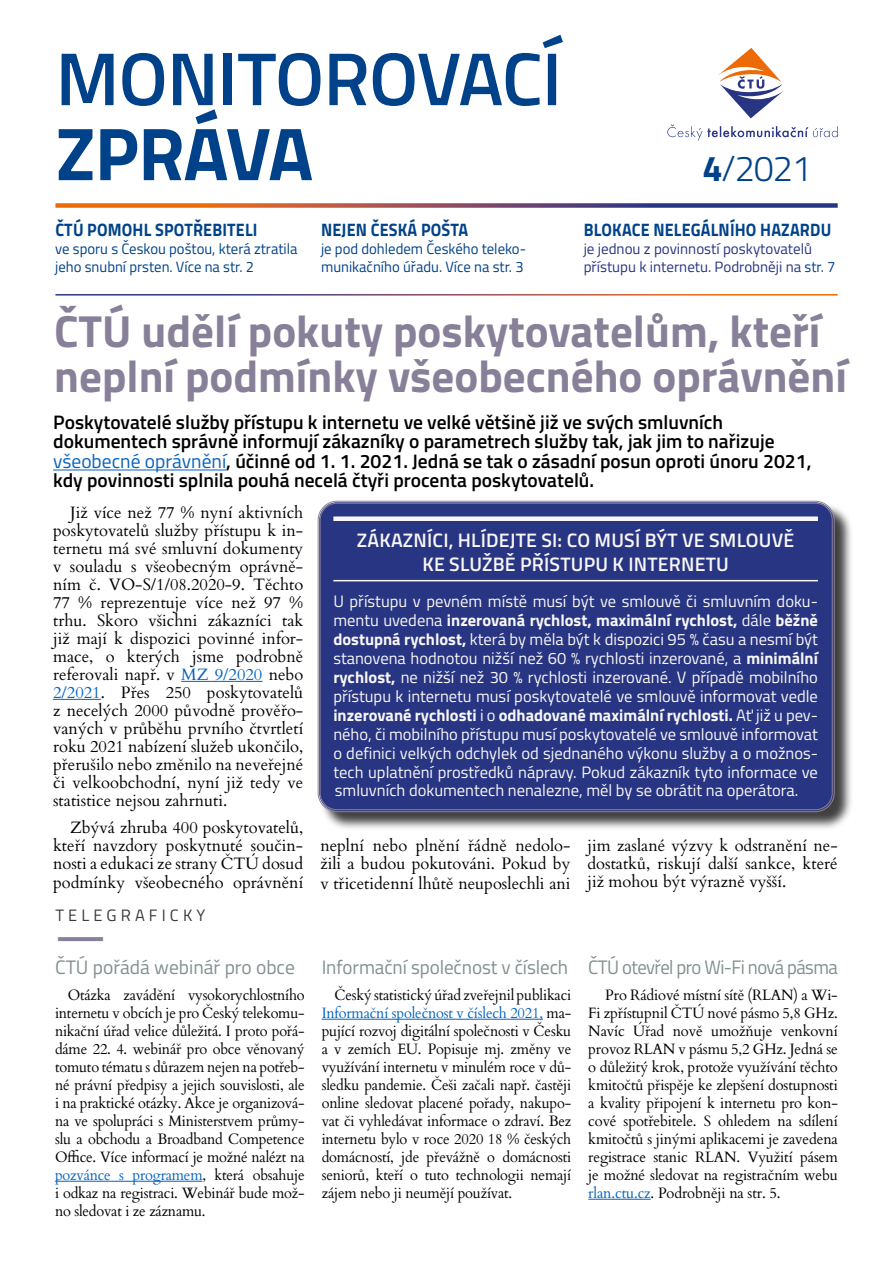
<style>
.page{position:relative;width:893px;height:1263px;background:#fff}
.page>*{position:absolute;margin:0;border:0;box-sizing:border-box;transform-origin:0 0}
.t1{font:600 75px/75px "Titillium";letter-spacing:-.01em;color:#004289}
.Header_1{font:700 45px/45px "Titillium";color:#888098}
.t2{font:300 36px "Titillium";color:#004289}
.Perex_přes_3_sloupce{font:600 19.5px/19.5px "Titillium";color:#000}
.Header_2{font:600 19.5px/24.9px "Titillium";letter-spacing:.01em;color:#f9f7f5;text-align:center}
.Header_4{font:19.5px "Titillium";letter-spacing:-.005em;color:#829090}
.Header_4-2{font:19.5px "Titillium";letter-spacing:-.03em;color:#829090;scale:.96 1}
.Titulka_-_nadpis_člá{font:700 18px "Titillium";letter-spacing:.01em;color:#004289;scale:.9 1}
.Odstavec{font:16.5px/18px "Cardo";color:#000;text-align:justify}
.Odstavec_-_bezpatkov{font:16.5px/18.9px "Titillium";color:#f9f7f5;text-align:justify}
.Kategorie{font:16.5px "Titillium";letter-spacing:.25em;color:#3c3c3b}
.Odstavec-2{font:15px/18px "Cardo";letter-spacing:-.015em;color:#000;text-align:justify}
.Titulka_-_nadpis_člá-2{font:15px/18px "Titillium";color:#004289}
.Titulka_-_nadpis_člá-3{font:15px/18px "Titillium";color:#283583}
.s1{font-weight:700}
.s2{color:#004289}
.s3{font-weight:400;color:#0563c1}
.s4{color:#0563c1}
</style>
<div class="page">
<svg style="left:718px;top:49px;width:66px;height:69px"></svg>
<svg style="left:667px;top:124px;width:171px;height:17px"></svg>
<svg style="left:55px;top:203px;width:783px;height:5px;background:#965f63"></svg>
<hr style="left:55px;top:1181px;width:147px;height:1px;background:#0563c1">
<hr style="left:322px;top:1019px;width:221px;height:1px;background:#0563c1">
<hr style="left:588px;top:1199px;width:63px;height:1px;background:#0563c1">
<hr style="left:53px;top:470px;width:173px;height:1px;background:#0563c1">
<hr style="left:181px;top:681px;width:81px;height:1px;background:#0563c1">
<hr style="left:53px;top:699px;width:48px;height:1px;background:#0563c1">
<div style="left:320px;top:503px;width:534px;height:328px;background:#000;opacity:.75"></div>
<div style="left:319px;top:502px;width:514px;height:309px;background:#283583;border-radius:18px"></div>
<div style="left:333px;top:516px;width:485px;height:5px;background:#f9f7f5"></div>
<hr style="left:333px;top:580px;width:485px;height:1px;background:#f9f7f5">
<p class="t1" style="left:56px;top:38px;width:508px">MONITOROVACÍ<br><span class="s1">ZPRÁVA</span></p>
<p class="Titulka_-_nadpis_člá" style="left:321px;top:216px;width:165px">NEJEN ČESKÁ POŠTA</p>
<p class="Titulka_-_nadpis_člá-2" style="left:321px;top:239px;width:207px">je pod dohledem Českého teleko&shy;munikačního úřadu. Více na str. 3</p>
<p class="Titulka_-_nadpis_člá" style="left:55px;top:216px;width:226px">ČTÚ POMOHL SPOTŘEBITELI</p>
<p class="Titulka_-_nadpis_člá-2" style="left:55px;top:239px;width:244px">ve sporu s Českou poštou, která ztratila jeho snubní prsten. Více na str. 2</p>
<p class="t2" style="left:702px;top:142px;width:111px"><span class="s1">4</span>/2021</p>
<p class="Titulka_-_nadpis_člá" style="left:584px;top:216px;width:276px">BLOKACE NELEGÁLNÍHO HAZARDU</p>
<p class="Titulka_-_nadpis_člá-3" style="left:584px;top:239px;width:253px">je jednou z povinností poskytovatelů přístupu k internetu. Podrobněji na <span class="s2">str. 7</span></p>
<p class="Header_1" style="left:54px;top:306px;width:794px">ČTÚ udělí pokuty poskytovatelům, kteří neplní podmínky všeobecného oprávnění</p>
<p class="Perex_přes_3_sloupce" style="left:53px;top:411px;width:760px">Poskytovatelé služby přístupu k internetu ve velké většině již ve svých smluvních dokumentech správně informují zákazníky o parametrech služby tak, jak jim to nařizuje <span class="s3">všeobecné oprávnění</span>, účinné od 1. 1. 2021. Jedná se tak o zásadní posun oproti únoru 2021, kdy povinnosti splnila pouhá necelá čtyři procenta poskytovatelů.</p>
<p class="Odstavec" style="left:53px;top:503px;width:252px;text-indent:17px">Již více než 77 % nyní aktivních poskytovatelů služby přístupu k in&shy;ternetu má své smluvní dokumenty v souladu s všeobecným oprávně&shy;ním č. VO-S/1/08.2020-9. Těchto 77 % reprezentuje více než 97 % trhu. Skoro všichni zákazníci tak již mají k dispozici povinné infor&shy;mace, o kterých jsme podrobně referovali např. v <span class="s4">MZ 9/2020</span> nebo <span class="s4">2/2021</span>. Přes 250 poskytovatelů z necelých 2000 původně prověřo&shy;vaných v průběhu prvního čtvrtletí roku 2021 nabízení služeb ukončilo, přerušilo nebo změnilo na neveřejné či velkoobchodní, nyní již tedy ve statistice nejsou zahrnuti.</p>
<p class="Odstavec" style="left:53px;top:817px;width:252px;text-indent:17px">Zbývá zhruba 400 poskytovatelů, kteří navzdory poskytnuté součin&shy;nosti a edukaci ze strany ČTÚ dosud</p>
<p class="Odstavec" style="left:53px;top:873px;width:252px">podmínky všeobecného oprávnění</p>
<p class="Header_2" style="left:357px;top:526px;width:439px">ZÁKAZNÍCI, HLÍDEJTE SI: CO MUSÍ BÝT VE SMLOUVĚ<br>KE SLUŽBĚ PŘÍSTUPU K INTERNETU</p>
<p class="Odstavec_-_bezpatkov" style="left:333px;top:591px;width:486px">U přístupu v pevném místě musí být ve smlouvě či smluvním doku&shy;mentu uvedena <span class="s1">inzerovaná rychlost, maximální rychlost,</span> dále <span class="s1">běžně dostupná rychlost,</span> která by měla být k dispozici 95 % času a nesmí být stanovena hodnotou nižší než 60 % rychlosti inzerované, a <span class="s1">minimální rychlost,</span> ne nižší než 30 % rychlosti inzerované. V případě mobilního přístupu k internetu musí poskytovatelé ve smlouvě informovat vedle <span class="s1">inzerované rychlosti</span> i o <span class="s1">odhadované maximální rychlosti.</span> Ať již u pev&shy;ného, či mobilního přístupu musí poskytovatelé ve smlouvě informovat o definici velkých odchylek od sjednaného výkonu služby a o možnos&shy;tech uplatnění prostředků nápravy. Pokud zákazník tyto informace ve smluvních dokumentech nenalezne, měl by se obrátit na operátora.</p>
<p class="Odstavec" style="left:320px;top:836px;width:252px">neplní nebo plnění řádně nedolo&shy;žili a budou pokutováni. Pokud by</p>
<p class="Odstavec" style="left:320px;top:873px;width:252px">v třicetidenní lhůtě neuposlechli ani</p>
<p class="Odstavec" style="left:587px;top:836px;width:252px">jim zaslané výzvy k odstranění ne&shy;dostatků, riskují další sankce, které již mohou být výrazně vyšší.</p>
<p class="Kategorie" style="left:55px;top:903px;width:152px">TELEGRAFICKY</p>
<p class="Header_4" style="left:55px;top:952px;width:241px">ČTÚ pořádá webinář pro obce</p>
<p class="Odstavec-2" style="left:55px;top:985px;width:251px;text-indent:13px">Otázka zavádění vysokorychlostního internetu v obcích je pro Český telekomu&shy;nikační úřad velice důležitá. I proto pořá&shy;dáme 22. 4. webinář pro obce věnovaný tomuto tématu s důrazem nejen na potřeb&shy;né právní předpisy a jejich souvislosti, ale i na praktické otázky. Akce je organizová&shy;na ve spolupráci s Ministerstvem průmy&shy;slu a obchodu a Broadband Competence Office. Více informací je možné nalézt na <span class="s4">pozvánce s programem</span>, která obsahuje i odkaz na registraci. Webinář bude mož&shy;no sledovat i ze záznamu.</p>
<p class="Header_4" style="left:322px;top:952px;width:248px">Informační společnost v číslech</p>
<p class="Odstavec-2" style="left:322px;top:985px;width:251px;text-indent:13px">Český statistický úřad zveřejnil publikaci <span class="s4">Informační společnost v číslech 2021,</span> ma&shy;pující rozvoj digitální společnosti v Česku a v zemích EU. Popisuje mj. změny ve využívání internetu v minulém roce v dů&shy;sledku pandemie. Češi začali např. častěji online sledovat placené pořady, nakupo&shy;vat či vyhledávat informace o zdraví. Bez internetu bylo v roce 2020 18 % českých domácností, jde převážně o domácnosti seniorů, kteří o tuto technologii nemají zájem nebo ji neumějí používat.</p>
<p class="Header_4-2" style="left:588px;top:952px;width:261px">ČTÚ otevřel pro Wi-Fi nová pásma</p>
<p class="Odstavec-2" style="left:588px;top:985px;width:251px;text-indent:17px">Pro Rádiové místní sítě (RLAN) a Wi-Fi zpřístupnil ČTÚ nové pásmo 5,8 GHz.<br>Navíc Úřad nově umožňuje venkovní provoz RLAN v pásmu 5,2 GHz. Jedná se o důležitý krok, protože využívání těchto kmitočtů přispěje ke zlepšení dostupnosti a kvality připojení k internetu pro kon&shy;cové spotřebitele. S ohledem na sdílení kmitočtů s jinými aplikacemi je zavedena registrace stanic RLAN. Využití pásem je možné sledovat na registračním webu <span class="s4">rlan.ctu.cz</span>. Podrobněji na str. 5.</p>
</div>
